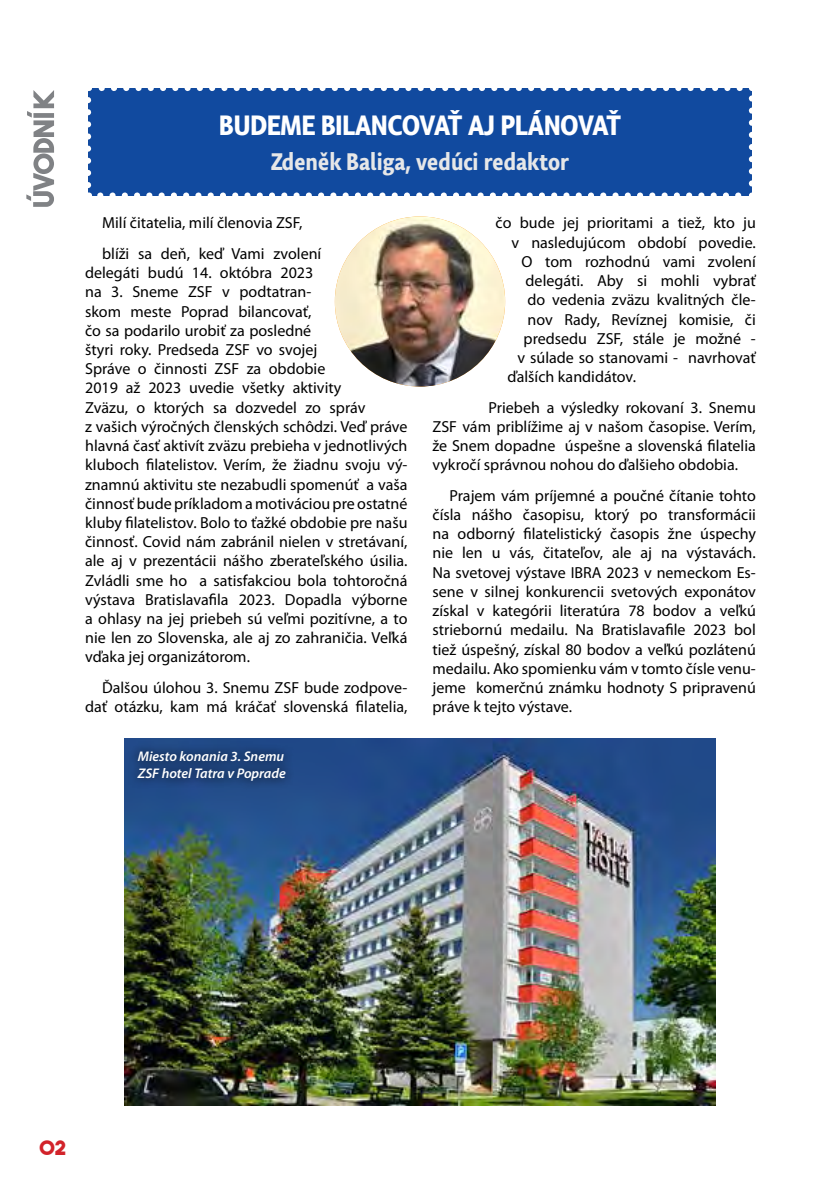
<style>
.page{position:relative;width:840px;height:1191px;background:#fff}
.page>*{position:absolute;margin:0;border:0;box-sizing:border-box;transform-origin:0 0}
.t1{font:700 28px "Comenia Sans Cond";color:#fff}
.t2{font:700 24px "Comenia Sans Cond";color:#e6e7e8}
.t3{font:20px "The Bold Font";color:#d2232a}
.t4{font:16px/19.2px "Myriad Pro";color:#000}
.t5{font:italic 600 14px/16.8px "Myriad Pro";color:#fff}
</style>
<div class="page">
<img style="left:334px;top:216px;width:171px;height:170px;border-radius:85px">
<div style="left:88px;top:88px;width:663px;height:107px;background:#114a9f"></div>
<svg style="left:100px;top:192px;width:645px;height:4px"></svg>
<svg style="left:88px;top:100px;width:3px;height:95px"></svg>
<svg style="left:748px;top:88px;width:4px;height:95px"></svg>
<svg style="left:88px;top:88px;width:651px;height:3px"></svg>
<svg style="left:26px;top:90px;width:28px;height:117px"></svg>
<img style="left:124px;top:738px;width:591px;height:368px">
<div style="left:128px;top:741px;width:167px;height:50px;background:#000;opacity:.75"></div>
<h1 class="t1" style="left:219px;top:107px;width:402px">BUDEME BILANCOVAŤ AJ PLÁNOVAŤ</h1>
<h2 class="t2" style="left:271px;top:146px;width:299px">Zdeněk Baliga, vedúci redaktor</h2>
<p class="t4" style="left:102px;top:207px;width:220px;line-height:30.6px">Milí čitatelia, milí členovia ZSF, blíži sa deň, keď Vami zvolení</p>
<p class="t4" style="left:85px;top:263px;width:324px">delegáti budú 14. októbra 2023<br>na 3. Sneme ZSF v podtatran-<br>skom meste Poprad bilancovať,<br>čo sa podarilo urobiť za posledné<br>štyri roky. Predseda ZSF vo svojej<br>Správe o činnosti ZSF za obdobie<br>2019 až 2023 uvedie všetky aktivity<br>Zväzu, o ktorých sa dozvedel zo správ<br>z vašich výročných členských schôdzi. Veď práve hlavná časť aktivít zväzu prebieha v jednotlivých kluboch filatelistov. Verím, že žiadnu svoju vý&shy;znamnú aktivitu ste nezabudli spomenúť a vaša činnosť bude príkladom a motiváciou pre ostatné kluby filatelistov. Bolo to ťažké obdobie pre našu činnosť. Covid nám zabránil nielen v stretávaní, ale aj v prezentácii nášho zberateľského úsilia.<br>Zvládli sme ho a satisfakciou bola tohtoročná výstava Bratislavafila 2023. Dopadla výborne a ohlasy na jej priebeh sú veľmi pozitívne, a to nie len zo Slovenska, ale aj zo zahraničia. Veľká vďaka jej organizátorom.</p>
<p class="t4" style="left:85px;top:677px;width:324px;text-align:right">Ďalšou úlohou 3. Snemu ZSF bude zodpove&shy;dať otázku, kam má kráčať slovenská filatelia,</p>
<p class="t5" style="left:138px;top:748px;width:149px">Miesto konania 3. Snemu<br>ZSF hotel Tatra v Poprade</p>
<p class="t4" style="left:495px;top:213px;width:262px">čo bude jej prioritami a tiež, kto ju</p>
<p class="t4" style="left:511px;top:232px;width:245px">v nasledujúcom období povedie.</p>
<p class="t4" style="left:521px;top:252px;width:235px">O tom rozhodnú vami zvolení</p>
<p class="t4" style="left:525px;top:271px;width:231px">delegáti. Aby si mohli vybrať</p>
<p class="t4" style="left:527px;top:290px;width:230px">do vedenia zväzu kvalitných čle-</p>
<p class="t4" style="left:527px;top:309px;width:229px">nov Rady, Revíznej komisie, či</p>
<p class="t4" style="left:523px;top:328px;width:233px">predsedu ZSF, stále je možné -</p>
<p class="t4" style="left:517px;top:348px;width:240px">v súlade so stanovami - navrhovať</p>
<p class="t4" style="left:507px;top:367px;width:130px">ďalších kandidátov.</p>
<p class="t4" style="left:432px;top:397px;width:324px;text-align:justify;text-indent:56px">Priebeh a výsledky rokovaní 3. Snemu ZSF vám priblížime aj v našom časopise. Verím, že Snem dopadne úspešne a slovenská filatelia vykročí správnou nohou do ďalšieho obdobia.</p>
<p class="t4" style="left:432px;top:485px;width:325px;text-align:justify;text-indent:17px">Prajem vám príjemné a poučné čítanie tohto čísla nášho časopisu, ktorý po transformácii na odborný filatelistický časopis žne úspechy nie len u vás, čitateľov, ale aj na výstavách.<br>Na svetovej výstave IBRA 2023 v nemeckom Es&shy;sene v silnej konkurencii svetových exponátov získal v kategórii literatúra 78 bodov a veľkú striebornú medailu. Na Bratislavafile 2023 bol tiež úspešný, získal 80 bodov a veľkú pozlátenú medailu. Ako spomienku vám v tomto čísle venu&shy;jeme komerčnú známku hodnoty S pripravenú práve k tejto výstave.</p>
<p class="t3" style="left:40px;top:1135px;width:28px">02</p>
</div>
